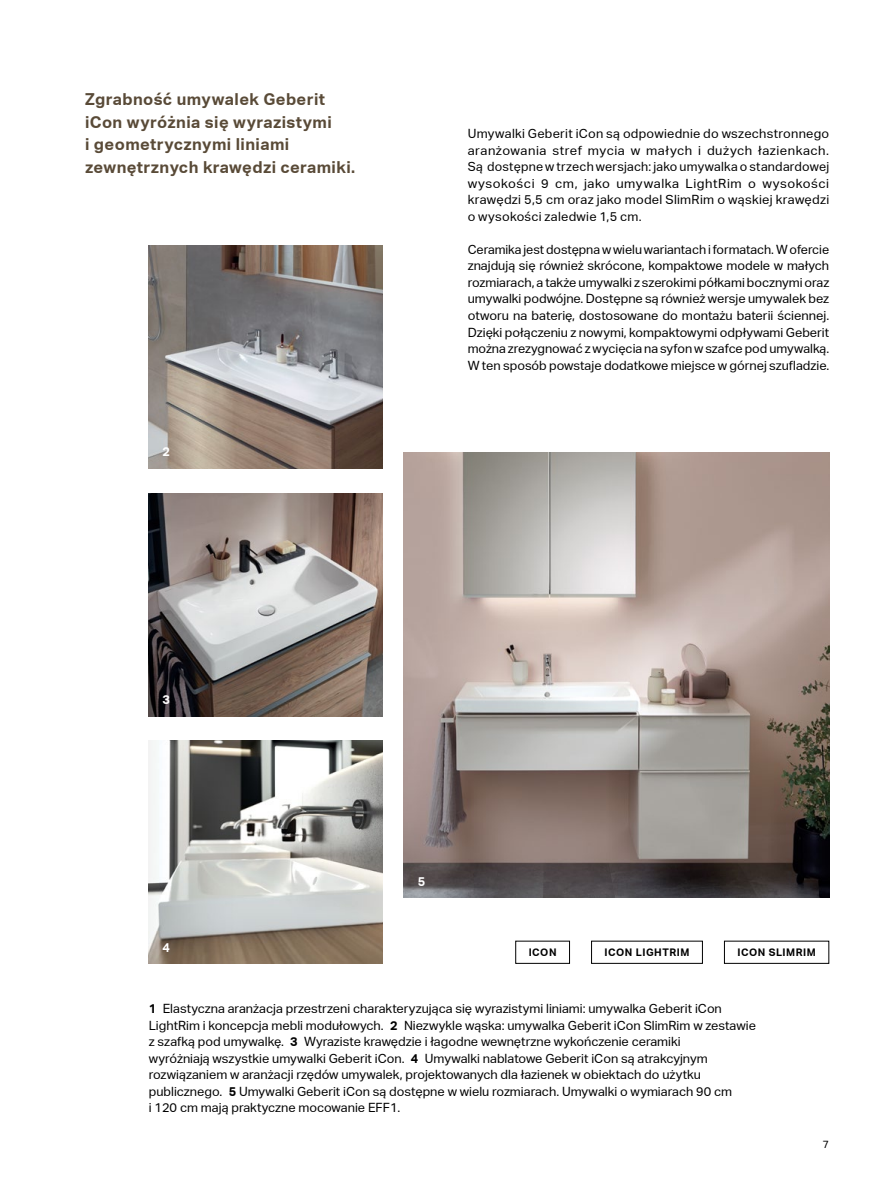
<style>
.page{position:relative;width:893px;height:1191px;background:#fff}
.page>*{position:absolute;margin:0;border:0;box-sizing:border-box;transform-origin:0 0}
.t1{font:700 16.5px/22.5px "Aktiv Grotesk Geberit";letter-spacing:.025em;color:#594a37}
.t2{font:12.75px/16.5px "Aktiv Grotesk Geberit";color:#000;text-align:justify}
.t3{font:700 12.75px "Aktiv Grotesk Geberit";color:#fff}
.t4{font:700 10.5px "Aktiv Grotesk Geberit";letter-spacing:.05em;color:#000}
.t5{font:10.5px "Aktiv Grotesk Geberit";color:#000}
.s1{font-weight:700}
</style>
<div class="page">
<img style="left:149px;top:741px;width:234px;height:222px">
<img style="left:404px;top:452px;width:425px;height:445px">
<img style="left:149px;top:246px;width:234px;height:222px">
<img style="left:149px;top:493px;width:234px;height:223px">
<div style="left:515px;top:940px;width:55px;height:23px;border:1px solid #000"></div>
<p class="t1" style="left:85px;top:88px;width:272px">Zgrabność umywalek Geberit iCon wyróżnia się wyrazistymi<br>i geometrycznymi liniami zewnętrznych krawędzi ceramiki.</p>
<p class="t3" style="left:163px;top:444px;width:9px">2</p>
<p class="t2" style="left:468px;top:126px;width:363px">Umywalki Geberit iCon są odpowiednie do wszechstronnego aranżowania stref mycia w małych i dużych łazienkach.<br>Są dostępne w trzech wersjach: jako umywalka o standardowej wysokości 9 cm, jako umywalka LightRim o wysokości krawędzi 5,5 cm oraz jako model SlimRim o wąskiej krawędzi o wysokości zaledwie 1,5 cm.</p>
<p class="t2" style="left:468px;top:241px;width:363px">Ceramika jest dostępna w wielu wariantach i formatach. W ofercie znajdują się również skrócone, kompaktowe modele w małych rozmiarach, a także umywalki z szerokimi półkami bocznymi oraz umywalki podwójne. Dostępne są również wersje umywalek bez otworu na baterię, dostosowane do montażu baterii ściennej.<br>Dzięki połączeniu z nowymi, kompaktowymi odpływami Geberit można zrezygnować z wycięcia na syfon w szafce pod umywalką.<br>W ten sposób powstaje dodatkowe miejsce w górnej szufladzie.</p>
<p class="t3" style="left:163px;top:692px;width:9px">3</p>
<p class="t3" style="left:163px;top:939px;width:9px">4</p>
<p class="t3" style="left:418px;top:873px;width:9px">5</p>
<p class="t4" style="left:529px;top:946px;width:29px">ICON</p>
<p class="t4" style="left:604px;top:946px;width:86px">ICON LIGHTRIM</p>
<p class="t4" style="left:737px;top:946px;width:80px">ICON SLIMRIM</p>
<p class="t2" style="left:149px;top:1000px;width:609px;text-align:left"><span class="s1">1</span> Elastyczna aranżacja przestrzeni charakteryzująca się wyrazistymi liniami: umywalka Geberit iCon LightRim i koncepcja mebli modułowych. <span class="s1">2</span> Niezwykle wąska: umywalka Geberit iCon SlimRim w zestawie z szafką pod umywalkę. <span class="s1">3</span> Wyraziste krawędzie i łagodne wewnętrzne wykończenie ceramiki<br>wyróżniają wszystkie umywalki Geberit iCon. <span class="s1">4</span> Umywalki nablatowe Geberit iCon są atrakcyjnym rozwiązaniem w aranżacji rzędów umywalek, projektowanych dla łazienek w obiektach do użytku publicznego. <span class="s1">5</span> Umywalki Geberit iCon są dostępne w wielu rozmiarach. Umywalki o wymiarach 90 cm<br>i 120 cm mają praktyczne mocowanie EFF1.</p>
<p class="t5" style="left:823px;top:1138px;width:8px">7</p>
</div>
